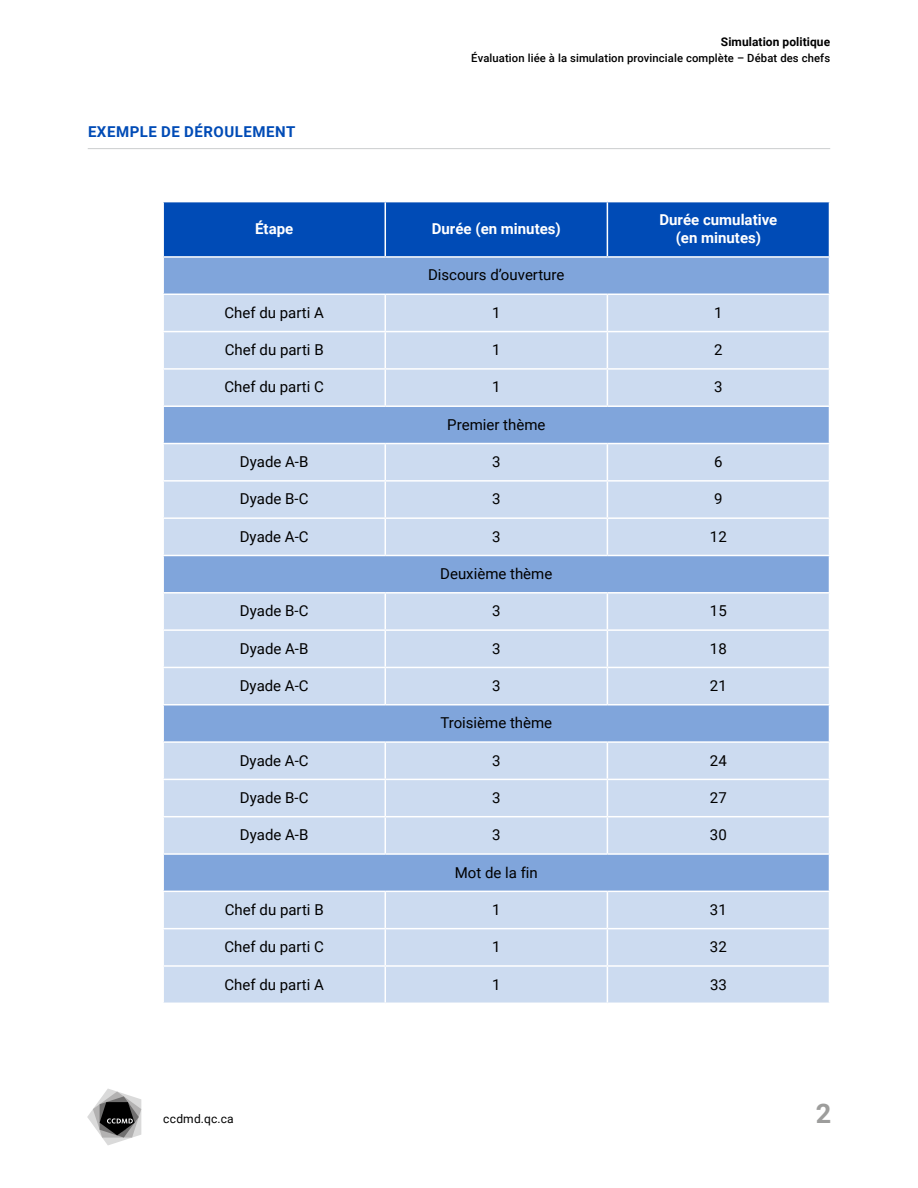
<style>
.page{position:relative;width:918px;height:1188px;background:#fff}
.page>*{position:absolute;margin:0;border:0;box-sizing:border-box;transform-origin:0 0}
.t1{font:700 27px "Roboto";color:#9d9d9c}
.t2{font:15px "Roboto";color:#000}
.t3{font:700 15px/18px "Roboto";color:#fff;text-align:center}
.t4{font:700 15px "Roboto";letter-spacing:.035em;color:#004bb6}
.t5{font:700 12px "Roboto";letter-spacing:.005em;color:#000}
.t6{font:12px "Roboto";letter-spacing:.02em;color:#000}
.t7{font:500 11.25px "Roboto";letter-spacing:.01em;color:#000}
</style>
<div class="page">
<svg style="left:87px;top:1089px;width:54px;height:56px"></svg>
<hr style="left:88px;top:148px;width:742px;height:1px;background:#d1d3d4">
<div style="left:164px;top:202px;width:665px;height:54px;background:#004bb6"></div>
<div style="left:164px;top:258px;width:665px;height:36px;background:#80a5db"></div>
<svg style="left:164px;top:295px;width:665px;height:708px;background:#bccfeb"></svg>
<hr style="left:607px;top:295px;width:1px;height:36px;background:#fff">
<hr style="left:162px;top:331px;width:223px;height:1px;background:#fff">
<hr style="left:385px;top:331px;width:222px;height:1px;background:#fff">
<hr style="left:607px;top:331px;width:223px;height:1px;background:#fff">
<hr style="left:607px;top:332px;width:1px;height:36px;background:#fff">
<hr style="left:162px;top:368px;width:223px;height:2px;background:#fff">
<hr style="left:385px;top:368px;width:222px;height:2px;background:#fff">
<hr style="left:607px;top:368px;width:223px;height:2px;background:#fff">
<hr style="left:607px;top:370px;width:1px;height:35px;background:#fff">
<hr style="left:162px;top:405px;width:223px;height:2px;background:#fff">
<hr style="left:385px;top:405px;width:222px;height:2px;background:#fff">
<hr style="left:607px;top:405px;width:223px;height:2px;background:#fff">
<hr style="left:162px;top:443px;width:223px;height:1px;background:#fff">
<hr style="left:385px;top:443px;width:222px;height:1px;background:#fff">
<hr style="left:607px;top:443px;width:223px;height:1px;background:#fff">
<hr style="left:607px;top:444px;width:1px;height:36px;background:#fff">
<hr style="left:162px;top:480px;width:223px;height:2px;background:#fff">
<hr style="left:385px;top:480px;width:222px;height:2px;background:#fff">
<hr style="left:607px;top:480px;width:223px;height:2px;background:#fff">
<hr style="left:607px;top:482px;width:1px;height:35px;background:#fff">
<hr style="left:162px;top:517px;width:223px;height:2px;background:#fff">
<hr style="left:385px;top:517px;width:222px;height:2px;background:#fff">
<hr style="left:607px;top:517px;width:223px;height:2px;background:#fff">
<hr style="left:607px;top:519px;width:1px;height:36px;background:#fff">
<hr style="left:162px;top:555px;width:223px;height:1px;background:#fff">
<hr style="left:385px;top:555px;width:222px;height:1px;background:#fff">
<hr style="left:607px;top:555px;width:223px;height:1px;background:#fff">
<hr style="left:162px;top:592px;width:223px;height:2px;background:#fff">
<hr style="left:385px;top:592px;width:222px;height:2px;background:#fff">
<hr style="left:607px;top:592px;width:223px;height:2px;background:#fff">
<hr style="left:607px;top:594px;width:1px;height:35px;background:#fff">
<hr style="left:162px;top:629px;width:223px;height:2px;background:#fff">
<hr style="left:385px;top:629px;width:222px;height:2px;background:#fff">
<hr style="left:607px;top:629px;width:223px;height:2px;background:#fff">
<hr style="left:607px;top:631px;width:1px;height:36px;background:#fff">
<hr style="left:162px;top:667px;width:223px;height:1px;background:#fff">
<hr style="left:385px;top:667px;width:222px;height:1px;background:#fff">
<hr style="left:607px;top:667px;width:223px;height:1px;background:#fff">
<hr style="left:607px;top:668px;width:1px;height:36px;background:#fff">
<hr style="left:162px;top:704px;width:223px;height:2px;background:#fff">
<hr style="left:385px;top:704px;width:222px;height:2px;background:#fff">
<hr style="left:607px;top:704px;width:223px;height:2px;background:#fff">
<hr style="left:162px;top:741px;width:223px;height:2px;background:#fff">
<hr style="left:385px;top:741px;width:222px;height:2px;background:#fff">
<hr style="left:607px;top:741px;width:223px;height:2px;background:#fff">
<hr style="left:607px;top:743px;width:1px;height:36px;background:#fff">
<hr style="left:162px;top:779px;width:223px;height:1px;background:#fff">
<hr style="left:385px;top:779px;width:222px;height:1px;background:#fff">
<hr style="left:607px;top:779px;width:223px;height:1px;background:#fff">
<hr style="left:607px;top:780px;width:1px;height:36px;background:#fff">
<hr style="left:162px;top:816px;width:223px;height:1px;background:#fff">
<hr style="left:385px;top:816px;width:222px;height:1px;background:#fff">
<hr style="left:607px;top:816px;width:223px;height:1px;background:#fff">
<hr style="left:607px;top:817px;width:1px;height:36px;background:#fff">
<hr style="left:162px;top:853px;width:223px;height:2px;background:#fff">
<hr style="left:385px;top:853px;width:222px;height:2px;background:#fff">
<hr style="left:607px;top:853px;width:223px;height:2px;background:#fff">
<hr style="left:162px;top:891px;width:223px;height:1px;background:#fff">
<hr style="left:385px;top:891px;width:222px;height:1px;background:#fff">
<hr style="left:607px;top:891px;width:223px;height:1px;background:#fff">
<hr style="left:607px;top:892px;width:1px;height:36px;background:#fff">
<hr style="left:162px;top:928px;width:223px;height:1px;background:#fff">
<hr style="left:385px;top:928px;width:222px;height:1px;background:#fff">
<hr style="left:607px;top:928px;width:223px;height:1px;background:#fff">
<hr style="left:607px;top:929px;width:1px;height:36px;background:#fff">
<hr style="left:162px;top:965px;width:223px;height:2px;background:#fff">
<hr style="left:385px;top:965px;width:222px;height:2px;background:#fff">
<hr style="left:607px;top:965px;width:223px;height:2px;background:#fff">
<hr style="left:607px;top:967px;width:1px;height:36px;background:#fff">
<hr style="left:385px;top:202px;width:1px;height:54px;background:#fff">
<hr style="left:607px;top:202px;width:1px;height:54px;background:#fff">
<hr style="left:385px;top:295px;width:1px;height:36px;background:#fff">
<hr style="left:385px;top:332px;width:1px;height:36px;background:#fff">
<hr style="left:385px;top:370px;width:1px;height:35px;background:#fff">
<hr style="left:385px;top:444px;width:1px;height:36px;background:#fff">
<hr style="left:385px;top:482px;width:1px;height:35px;background:#fff">
<hr style="left:385px;top:519px;width:1px;height:36px;background:#fff">
<hr style="left:385px;top:594px;width:1px;height:35px;background:#fff">
<hr style="left:385px;top:631px;width:1px;height:36px;background:#fff">
<hr style="left:385px;top:668px;width:1px;height:36px;background:#fff">
<hr style="left:385px;top:743px;width:1px;height:36px;background:#fff">
<hr style="left:385px;top:780px;width:1px;height:36px;background:#fff">
<hr style="left:385px;top:817px;width:1px;height:36px;background:#fff">
<hr style="left:385px;top:892px;width:1px;height:36px;background:#fff">
<hr style="left:385px;top:929px;width:1px;height:36px;background:#fff">
<hr style="left:385px;top:967px;width:1px;height:36px;background:#fff">
<p class="t4" style="left:88px;top:121px;width:209px">EXEMPLE DE DÉROULEMENT</p>
<p class="t5" style="left:721px;top:33px;width:111px">Simulation politique</p>
<p class="t7" style="left:471px;top:50px;width:360px">Évaluation liée à la simulation provinciale complète – Débat des chefs</p>
<p class="t3" style="left:255px;top:219px;width:40px">Étape</p>
<p class="t3" style="left:432px;top:219px;width:131px">Durée (en minutes)</p>
<p class="t3" style="left:659px;top:210px;width:119px">Durée cumulative (en minutes)</p>
<p class="t2" style="left:428px;top:265px;width:138px">Discours d’ouverture</p>
<p class="t2" style="left:225px;top:302px;width:101px">Chef du parti A</p>
<p class="t2" style="left:492px;top:302px;width:10px">1</p>
<p class="t2" style="left:714px;top:302px;width:10px">1</p>
<p class="t2" style="left:225px;top:339px;width:100px">Chef du parti B</p>
<p class="t2" style="left:492px;top:339px;width:10px">1</p>
<p class="t2" style="left:714px;top:339px;width:10px">2</p>
<p class="t2" style="left:225px;top:377px;width:101px">Chef du parti C</p>
<p class="t2" style="left:492px;top:377px;width:10px">1</p>
<p class="t2" style="left:714px;top:377px;width:10px">3</p>
<p class="t2" style="left:447px;top:414px;width:100px">Premier thème</p>
<p class="t2" style="left:240px;top:451px;width:70px">Dyade A-B</p>
<p class="t2" style="left:492px;top:451px;width:10px">3</p>
<p class="t2" style="left:714px;top:451px;width:10px">6</p>
<p class="t2" style="left:240px;top:489px;width:70px">Dyade B-C</p>
<p class="t2" style="left:492px;top:489px;width:10px">3</p>
<p class="t2" style="left:714px;top:489px;width:10px">9</p>
<p class="t2" style="left:240px;top:526px;width:70px">Dyade A-C</p>
<p class="t2" style="left:492px;top:526px;width:10px">3</p>
<p class="t2" style="left:710px;top:526px;width:18px">12</p>
<p class="t2" style="left:440px;top:563px;width:114px">Deuxième thème</p>
<p class="t2" style="left:240px;top:601px;width:70px">Dyade B-C</p>
<p class="t2" style="left:492px;top:601px;width:10px">3</p>
<p class="t2" style="left:710px;top:601px;width:18px">15</p>
<p class="t2" style="left:240px;top:638px;width:70px">Dyade A-B</p>
<p class="t2" style="left:492px;top:638px;width:10px">3</p>
<p class="t2" style="left:710px;top:638px;width:18px">18</p>
<p class="t2" style="left:240px;top:675px;width:70px">Dyade A-C</p>
<p class="t2" style="left:492px;top:675px;width:10px">3</p>
<p class="t2" style="left:710px;top:675px;width:18px">21</p>
<p class="t2" style="left:440px;top:712px;width:113px">Troisième thème</p>
<p class="t2" style="left:240px;top:750px;width:70px">Dyade A-C</p>
<p class="t2" style="left:492px;top:750px;width:10px">3</p>
<p class="t2" style="left:710px;top:750px;width:18px">24</p>
<p class="t2" style="left:240px;top:787px;width:70px">Dyade B-C</p>
<p class="t2" style="left:492px;top:787px;width:10px">3</p>
<p class="t2" style="left:710px;top:787px;width:18px">27</p>
<p class="t2" style="left:240px;top:824px;width:70px">Dyade A-B</p>
<p class="t2" style="left:492px;top:824px;width:10px">3</p>
<p class="t2" style="left:710px;top:824px;width:18px">30</p>
<p class="t2" style="left:455px;top:862px;width:85px">Mot de la fin</p>
<p class="t2" style="left:225px;top:899px;width:100px">Chef du parti B</p>
<p class="t2" style="left:492px;top:899px;width:10px">1</p>
<p class="t2" style="left:710px;top:899px;width:18px">31</p>
<p class="t2" style="left:225px;top:936px;width:101px">Chef du parti C</p>
<p class="t2" style="left:492px;top:936px;width:10px">1</p>
<p class="t2" style="left:710px;top:936px;width:18px">32</p>
<p class="t2" style="left:225px;top:974px;width:101px">Chef du parti A</p>
<p class="t2" style="left:492px;top:974px;width:10px">1</p>
<p class="t2" style="left:710px;top:974px;width:18px">33</p>
<p class="t6" style="left:163px;top:1111px;width:72px">ccdmd.qc.ca</p>
<h1 class="t1" style="left:816px;top:1095px;width:17px">2</h1>
</div>
